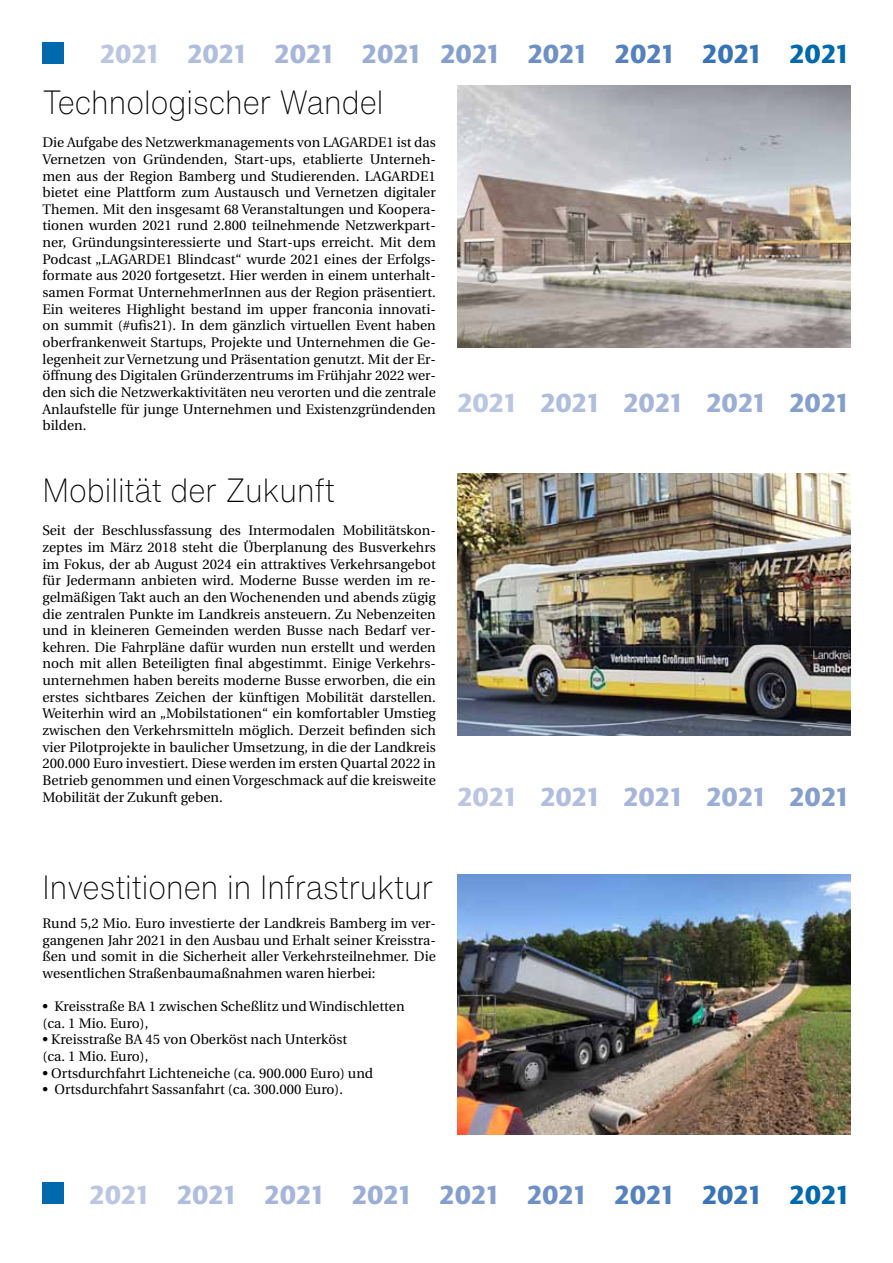
<style>
.page{position:relative;width:893px;height:1263px;background:#fff}
.page>*{position:absolute;margin:0;border:0;box-sizing:border-box;transform-origin:0 0}
.t1{font:200 33px "Helvetica Now Text";color:#000;scale:.91 1}
.t2{font:900 27px "Quay Sans EF";color:#bbc6e2}
.t3{font:13.8px/16.6px "Utopia";color:#000;text-align:justify}
.s1{color:#b0bede}
.s2{color:#a6b6da}
.s3{color:#9baed6}
.s4{color:#859fcd}
.s5{color:#6e90c5}
.s6{color:#5582bd}
.s7{color:#3874b5}
.s8{color:#0068ad}
</style>
<div class="page">
<div style="left:43px;top:43px;width:21px;height:21px;background:#0068ad"></div>
<img style="left:457px;top:85px;width:393px;height:262px">
<img style="left:457px;top:874px;width:393px;height:261px">
<img style="left:457px;top:473px;width:393px;height:262px">
<div style="left:43px;top:1182px;width:21px;height:21px;background:#0068ad"></div>
<h2 class="t2" style="left:100px;top:38px;width:752px">2021 <span class="s1">2021</span> <span class="s2">2021</span> <span class="s3">2021</span> <span class="s4">2021</span> <span class="s5">2021</span> <span class="s6">2021</span> <span class="s7">2021</span> <span class="s8">2021</span></h2>
<h1 class="t1" style="left:43px;top:78px;width:376px">Technologischer Wandel</h1>
<p class="t3" style="left:42px;top:134px;width:395px">Die Aufgabe des Netzwerkmanagements von LAGARDE1 ist das Vernetzen von Gründenden, Start-ups, etablierte Unterneh&shy;men aus der Region Bamberg und Studierenden. LAGARDE1 bietet eine Plattform zum Austausch und Vernetzen digitaler Themen. Mit den insgesamt 68 Veranstaltungen und Koopera&shy;tionen wurden 2021 rund 2.800 teilnehmende Netzwerkpart&shy;ner, Gründungsinteressierte und Start-ups erreicht. Mit dem Podcast „LAGARDE1 Blindcast“ wurde 2021 eines der Erfolgs&shy;formate aus 2020 fortgesetzt. Hier werden in einem unterhalt&shy;samen Format UnternehmerInnen aus der Region präsentiert.<br>Ein weiteres Highlight bestand im upper franconia innovati&shy;on summit (#ufis21). In dem gänzlich virtuellen Event haben oberfrankenweit Startups, Projekte und Unternehmen die Ge&shy;legenheit zur Vernetzung und Präsentation genutzt. Mit der Er&shy;öffnung des Digitalen Gründerzentrums im Frühjahr 2022 wer&shy;den sich die Netzwerkaktivitäten neu verorten und die zentrale Anlaufstelle für junge Unternehmen und Existenzgründenden bilden.</p>
<h1 class="t1" style="left:43px;top:466px;width:322px">Mobilität der Zukunft</h1>
<p class="t3" style="left:42px;top:522px;width:395px">Seit der Beschlussfassung des Intermodalen Mobilitätskon&shy;zeptes im März 2018 steht die Überplanung des Busverkehrs im Fokus, der ab August 2024 ein attraktives Verkehrsangebot für Jedermann anbieten wird. Moderne Busse werden im re&shy;gelmäßigen Takt auch an den Wochenenden und abends zügig die zentralen Punkte im Landkreis ansteuern. Zu Nebenzeiten und in kleineren Gemeinden werden Busse nach Bedarf ver&shy;kehren. Die Fahrpläne dafür wurden nun erstellt und werden noch mit allen Beteiligten final abgestimmt. Einige Verkehrs&shy;unternehmen haben bereits moderne Busse erworben, die ein erstes sichtbares Zeichen der künftigen Mobilität darstellen.<br>Weiterhin wird an „Mobilstationen“ ein komfortabler Umstieg zwischen den Verkehrsmitteln möglich. Derzeit befinden sich vier Pilotprojekte in baulicher Umsetzung, in die der Landkreis 200.000 Euro investiert. Diese werden im ersten Quartal 2022 in Betrieb genommen und einen Vorgeschmack auf die kreisweite Mobilität der Zukunft geben.</p>
<h2 class="t2" style="left:457px;top:387px;width:395px">2021 <span class="s1">2021</span> <span class="s2">2021</span> <span class="s3">2021</span> <span class="s4">2021</span></h2>
<h2 class="t2" style="left:457px;top:781px;width:395px">2021 <span class="s1">2021</span> <span class="s2">2021</span> <span class="s3">2021</span> <span class="s4">2021</span></h2>
<h1 class="t1" style="left:43px;top:863px;width:431px">Investitionen in Infrastruktur</h1>
<p class="t3" style="left:43px;top:915px;width:395px">Rund 5,2 Mio. Euro investierte der Landkreis Bamberg im ver&shy;gangenen Jahr 2021 in den Ausbau und Erhalt seiner Kreisstra&shy;ßen und somit in die Sicherheit aller Verkehrsteilnehmer. Die wesentlichen Straßenbaumaßnahmen waren hierbei:</p>
<p class="t3" style="left:43px;top:998px;width:364px">• Kreisstraße BA 1 zwischen Scheßlitz und Windischletten (ca. 1 Mio. Euro),</p>
<p class="t3" style="left:43px;top:1032px;width:306px">• Kreisstraße BA 45 von Oberköst nach Unterköst (ca. 1 Mio. Euro),</p>
<p class="t3" style="left:43px;top:1065px;width:332px">• Ortsdurchfahrt Lichteneiche (ca. 900.000 Euro) und</p>
<p class="t3" style="left:43px;top:1082px;width:302px">• Ortsdurchfahrt Sassanfahrt (ca. 300.000 Euro).</p>
<h2 class="t2" style="left:89px;top:1178px;width:763px">2021 <span class="s1">2021</span> <span class="s2">2021</span> <span class="s3">2021</span> <span class="s4">2021</span> <span class="s5">2021</span> <span class="s6">2021</span> <span class="s7">2021</span> <span class="s8">2021</span></h2>
</div>
